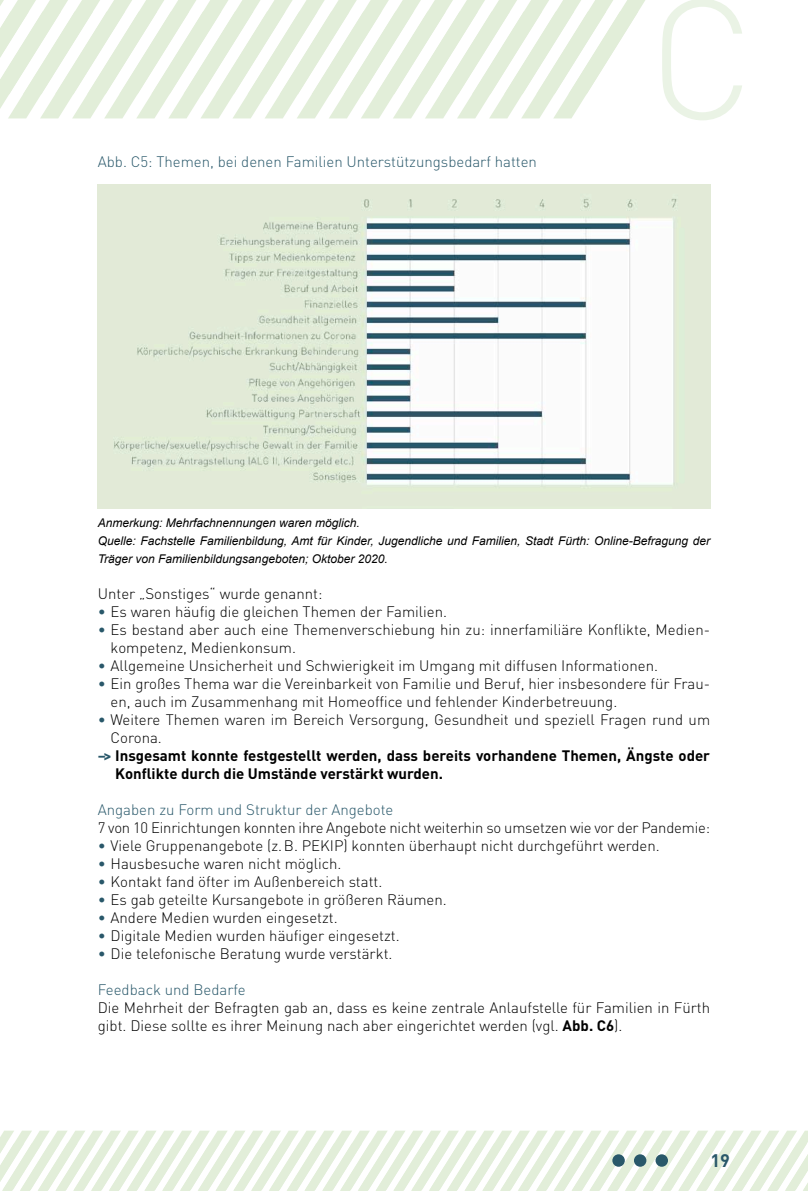
<style>
.page{position:relative;width:808px;height:1191px;background:#fff}
.page>*{position:absolute;margin:0;border:0;box-sizing:border-box;transform-origin:0 0}
.t1{font:300 168px "DIN";color:#eaf3e5}
.t2{font:700 18px "DIN";color:#29586a}
.t3{font:300 15px/18px "DIN";color:#000}
.t4{font:700 15px "DIN";color:#000}
.t5{font:300 15px "DIN";color:#29586a}
.t6{font:italic 12px/18px "Arial";color:#000}
.s1{color:#29586a}
.s2{font-weight:700}
</style>
<div class="page">
<svg style="left:0;top:1130px;width:808px;height:61px"></svg>
<div style="left:655px;top:1154px;width:13px;height:12px;background:#29586a;border-radius:50%"></div>
<div style="left:612px;top:1154px;width:13px;height:12px;background:#29586a;border-radius:50%"></div>
<div style="left:634px;top:1154px;width:12px;height:12px;background:#29586a;border-radius:50%"></div>
<svg style="left:0;top:0;width:645px;height:118px"></svg>
<img style="left:98px;top:185px;width:612px;height:324px">
<p class="t5" style="left:98px;top:152px;width:441px">Abb. C5: Themen, bei denen Familien Unterstützungsbedarf hatten</p>
<h1 class="t1" style="left:649px;top:-44px;width:108px">C</h1>
<p class="t6" style="left:98px;top:514px;width:614px">Anmerkung: Mehrfachnennungen waren möglich.<br>Quelle: Fachstelle Familienbildung, Amt für Kinder, Jugendliche und Familien, Stadt Fürth: Online-Befragung der<br>Träger von Familienbildungsangeboten; Oktober 2020.</p>
<p class="t3" style="left:98px;top:584px;width:226px">Unter „Sonstiges“ wurde genannt:</p>
<p class="t3" style="left:98px;top:602px;width:351px"><span class="s1">•</span> Es waren häufig die gleichen Themen der Familien.</p>
<p class="t3" style="left:111px;top:620px;width:601px;text-indent:-13px"><span class="s1">•</span> Es bestand aber auch eine Themenverschiebung hin zu: innerfamiliäre Konflikte, Medien&shy;kompetenz, Medienkonsum.</p>
<p class="t3" style="left:98px;top:656px;width:562px"><span class="s1">•</span> Allgemeine Unsicherheit und Schwierigkeit im Umgang mit diffusen Informationen.</p>
<p class="t3" style="left:111px;top:674px;width:601px;text-indent:-13px"><span class="s1">•</span> Ein großes Thema war die Vereinbarkeit von Familie und Beruf, hier insbesondere für Frau&shy;en, auch im Zusammenhang mit Homeoffice und fehlender Kinderbetreuung.</p>
<p class="t3" style="left:98px;top:710px;width:614px"><span class="s1">•</span> Weitere Themen waren im Bereich Versorgung, Gesundheit und speziell Fragen rund um</p>
<p class="t3" style="left:111px;top:728px;width:53px">Corona.</p>
<p class="t4" style="left:98px;top:746px;width:614px"><span class="s1">–&gt;</span> Insgesamt konnte festgestellt werden, dass bereits vorhandene Themen, Ängste oder</p>
<p class="t4" style="left:115px;top:764px;width:329px">Konflikte durch die Umstände verstärkt wurden.</p>
<p class="t5" style="left:98px;top:800px;width:297px">Angaben zu Form und Struktur der Angebote</p>
<p class="t3" style="left:98px;top:818px;width:614px">7 von 10 Einrichtungen konnten ihre Angebote nicht weiterhin so umsetzen wie vor der Pandemie:</p>
<p class="t3" style="left:98px;top:836px;width:563px"><span class="s1">•</span> Viele Gruppenangebote (z.B. PEKIP) konnten überhaupt nicht durchgeführt werden.</p>
<p class="t3" style="left:98px;top:854px;width:245px"><span class="s1">•</span> Hausbesuche waren nicht möglich.</p>
<p class="t3" style="left:98px;top:872px;width:286px"><span class="s1">•</span> Kontakt fand öfter im Außenbereich statt.</p>
<p class="t3" style="left:98px;top:890px;width:350px"><span class="s1">•</span> Es gab geteilte Kursangebote in größeren Räumen.</p>
<p class="t3" style="left:98px;top:908px;width:241px"><span class="s1">•</span> Andere Medien wurden eingesetzt.</p>
<p class="t3" style="left:98px;top:926px;width:303px"><span class="s1">•</span> Digitale Medien wurden häufiger eingesetzt.</p>
<p class="t3" style="left:98px;top:944px;width:296px"><span class="s1">•</span> Die telefonische Beratung wurde verstärkt.</p>
<p class="t5" style="left:98px;top:980px;width:149px">Feedback und Bedarfe</p>
<p class="t3" style="left:98px;top:998px;width:614px">Die Mehrheit der Befragten gab an, dass es keine zentrale Anlaufstelle für Familien in Fürth gibt. Diese sollte es ihrer Meinung nach aber eingerichtet werden (vgl. <span class="s2">Abb. C6</span>).</p>
<p class="t2" style="left:710px;top:1148px;width:21px">19</p>
</div>
